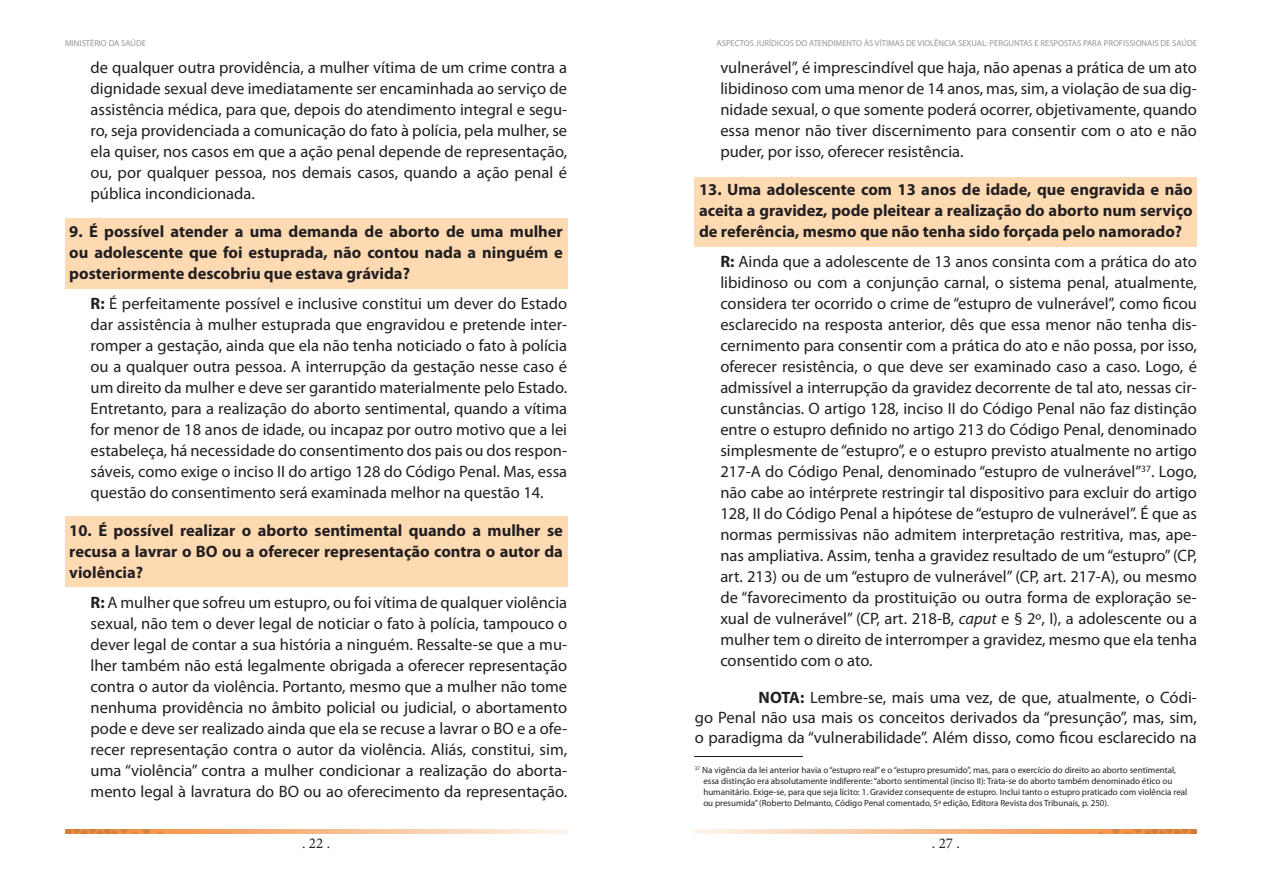
<style>
.page{position:relative;width:1262px;height:892px;background:#fff}
.page>*{position:absolute;margin:0;border:0;box-sizing:border-box;transform-origin:0 0}
.t1{font:16.5px/21px "Myriad Pro";color:#231f20;text-align:justify}
.t2{font:700 16.5px/21px "Myriad Pro";color:#231f20;text-align:justify}
.t3{font:15px "Minion Pro";color:#231f20}
.t4{font:9px/10.8px "Myriad Pro";color:#231f20}
.t5{font:8.55px "Myriad Pro";color:#939598}
.s1{font-weight:700}
.s2{font-style:italic}
</style>
<div class="page">
<img style="left:65px;top:829px;width:502px;height:4px">
<div style="left:65px;top:218px;width:502px;height:70px;background:#fedab3"></div>
<div style="left:65px;top:516px;width:502px;height:71px;background:#fedab3"></div>
<img style="left:694px;top:829px;width:502px;height:4px">
<div style="left:694px;top:177px;width:502px;height:69px;background:#fedab3"></div>
<hr style="left:694px;top:755px;width:108px;height:1px;background:#231f20">
<p class="t5" style="left:65px;top:40px;width:82px">MINISTÉRIO DA SAÚDE</p>
<p class="t1" style="left:91px;top:58px;width:478px">de qualquer outra providência, a mulher vítima de um crime contra a dignidade sexual deve imediatamente ser encaminhada ao serviço de assistência médica, para que, depois do atendimento integral e segu&shy;ro, seja providenciada a comunicação do fato à polícia, pela mulher, se ela quiser, nos casos em que a ação penal depende de representação, ou, por qualquer pessoa, nos demais casos, quando a ação penal é pública incondicionada.</p>
<p class="t2" style="left:69px;top:222px;width:495px">9. É possível atender a uma demanda de aborto de uma mulher ou adolescente que foi estuprada, não contou nada a ninguém e posteriormente descobriu que estava grávida?</p>
<p class="t1" style="left:91px;top:294px;width:478px"><span class="s1">R:</span> É perfeitamente possível e inclusive constitui um dever do Estado dar assistência à mulher estuprada que engravidou e pretende inter&shy;romper a gestação, ainda que ela não tenha noticiado o fato à polícia ou a qualquer outra pessoa. A interrupção da gestação nesse caso é um direito da mulher e deve ser garantido materialmente pelo Estado.<br>Entretanto, para a realização do aborto sentimental, quando a vítima for menor de 18 anos de idade, ou incapaz por outro motivo que a lei estabeleça, há necessidade do consentimento dos pais ou dos respon&shy;sáveis, como exige o inciso II do artigo 128 do Código Penal. Mas, essa questão do consentimento será examinada melhor na questão 14.</p>
<p class="t2" style="left:69px;top:521px;width:495px">10. É possível realizar o aborto sentimental quando a mulher se recusa a lavrar o BO ou a oferecer representação contra o autor da violência?</p>
<p class="t1" style="left:91px;top:592px;width:478px"><span class="s1">R:</span> A mulher que sofreu um estupro, ou foi vítima de qualquer violência sexual, não tem o dever legal de noticiar o fato à polícia, tampouco o dever legal de contar a sua história a ninguém. Ressalte-se que a mu&shy;lher também não está legalmente obrigada a oferecer representação contra o autor da violência. Portanto, mesmo que a mulher não tome nenhuma providência no âmbito policial ou judicial, o abortamento pode e deve ser realizado ainda que ela se recuse a lavrar o BO e a ofe&shy;recer representação contra o autor da violência. Aliás, constitui, sim, uma “violência” contra a mulher condicionar a realização do aborta&shy;mento legal à lavratura do BO ou ao oferecimento da representação.</p>
<p class="t3" style="left:302px;top:837px;width:30px">. 22 .</p>
<p class="t5" style="left:716px;top:40px;width:482px">ASPECTOS JURÍDICOS DO ATENDIMENTO ÀS VÍTIMAS DE VIOLÊNCIA SEXUAL: PERGUNTAS E RESPOSTAS PARA PROFISSIONAIS DE SAÚDE</p>
<p class="t1" style="left:720px;top:58px;width:478px">vulnerável”, é imprescindível que haja, não apenas a prática de um ato libidinoso com uma menor de 14 anos, mas, sim, a violação de sua dig&shy;nidade sexual, o que somente poderá ocorrer, objetivamente, quando essa menor não tiver discernimento para consentir com o ato e não puder, por isso, oferecer resistência.</p>
<p class="t2" style="left:699px;top:180px;width:495px">13. Uma adolescente com 13 anos de idade, que engravida e não aceita a gravidez, pode pleitear a realização do aborto num serviço de referência, mesmo que não tenha sido forçada pelo namorado?</p>
<p class="t1" style="left:720px;top:252px;width:478px"><span class="s1">R:</span> Ainda que a adolescente de 13 anos consinta com a prática do ato libidinoso ou com a conjunção carnal, o sistema penal, atualmente, considera ter ocorrido o crime de “estupro de vulnerável”, como ficou esclarecido na resposta anterior, dês que essa menor não tenha dis&shy;cernimento para consentir com a prática do ato e não possa, por isso, oferecer resistência, o que deve ser examinado caso a caso. Logo, é admissível a interrupção da gravidez decorrente de tal ato, nessas cir&shy;cunstâncias. O artigo 128, inciso II do Código Penal não faz distinção entre o estupro definido no artigo 213 do Código Penal, denominado simplesmente de “estupro”, e o estupro previsto atualmente no artigo 217-A do Código Penal, denominado “estupro de vulnerável”<sup>37</sup>. Logo, não cabe ao intérprete restringir tal dispositivo para excluir do artigo 128, II do Código Penal a hipótese de “estupro de vulnerável”. É que as normas permissivas não admitem interpretação restritiva, mas, ape&shy;nas ampliativa. Assim, tenha a gravidez resultado de um “estupro” (CP, art. 213) ou de um “estupro de vulnerável” (CP, art. 217-A), ou mesmo de “favorecimento da prostituição ou outra forma de exploração se&shy;xual de vulnerável” (CP, art. 218-B, <span class="s2">caput</span> e § 2º, I), a adolescente ou a mulher tem o direito de interromper a gravidez, mesmo que ela tenha consentido com o ato.</p>
<p class="t1" style="left:694px;top:688px;width:503px;line-height:19.8px;text-indent:64px"><span class="s1">NOTA:</span> Lembre-se, mais uma vez, de que, atualmente, o Códi&shy;go Penal não usa mais os conceitos derivados da “presunção”, mas, sim, o paradigma da “vulnerabilidade”. Além disso, como ficou esclarecido na</p>
<p class="t4" style="left:703px;top:765px;width:485px;text-indent:-9px"><sup>37</sup> Na vigência da lei anterior havia o “estupro real” e o “estupro presumido”, mas, para o exercício do direito ao aborto sentimental, essa distinção era absolutamente indiferente: “aborto sentimental (inciso II): Trata-se do aborto também denominado ético ou humanitário. Exige-se, para que seja lícito: 1. Gravidez consequente de estupro. Inclui tanto o estupro praticado com violência real ou presumida” (Roberto Delmanto, Código Penal comentado, 5ª edição, Editora Revista dos Tribunais, p. 250).</p>
<p class="t3" style="left:931px;top:837px;width:30px">. 27 .</p>
</div>
